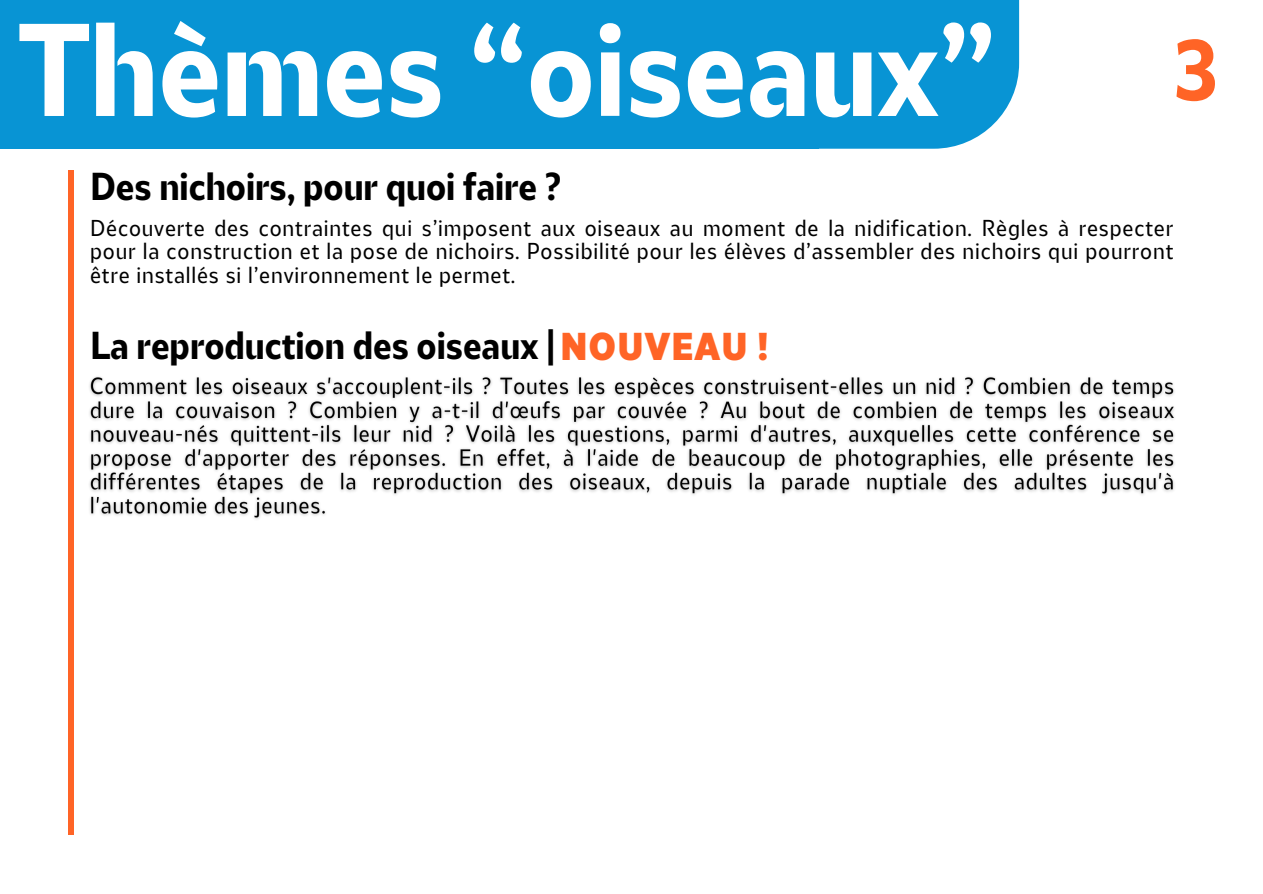
<style>
.page{position:relative;width:1263px;height:894px;background:#fff}
.page>*{position:absolute;margin:0;border:0;box-sizing:border-box;transform-origin:0 0}
.t1{font:700 condensed 121.95px "LPO";color:#fff}
.t2{font:700 condensed 79.5px "LPO";color:#ff6426}
.t3{font:700 condensed 36px "LPO";color:#000}
.t4{font:600 condensed 21.3px/23.5px "LPO";letter-spacing:.04em;color:#000;text-align:justify}
.s1{font-weight:900;color:#ff6426}
</style>
<div class="page">
<img style="left:89px;top:376px;width:1086px;height:144px">
<div style="left:660px;top:0;width:359px;height:149px;background:#0894d4"></div>
<div style="left:0;top:0;width:819px;height:149px;background:#0894d4"></div>
<div style="left:68px;top:170px;width:6px;height:664px;background:#ff6426"></div>
<p class="t1" style="left:19px;top:21px;width:978px">Thèmes “oiseaux”</p>
<p class="t3" style="left:90px;top:172px;width:473px">Des nichoirs, pour quoi faire ?</p>
<p class="t2" style="left:1173px;top:38px;width:46px">3</p>
<p class="t4" style="left:90px;top:217px;width:1085px">Découverte des contraintes qui s’imposent aux oiseaux au moment de la nidification. Règles à respecter pour la construction et la pose de nichoirs. Possibilité pour les élèves d’assembler des nichoirs qui pourront être installés si l’environnement le permet.</p>
<p class="t3" style="left:90px;top:331px;width:679px">La reproduction des oiseaux |<span class="s1">NOUVEAU !</span></p>
</div>
